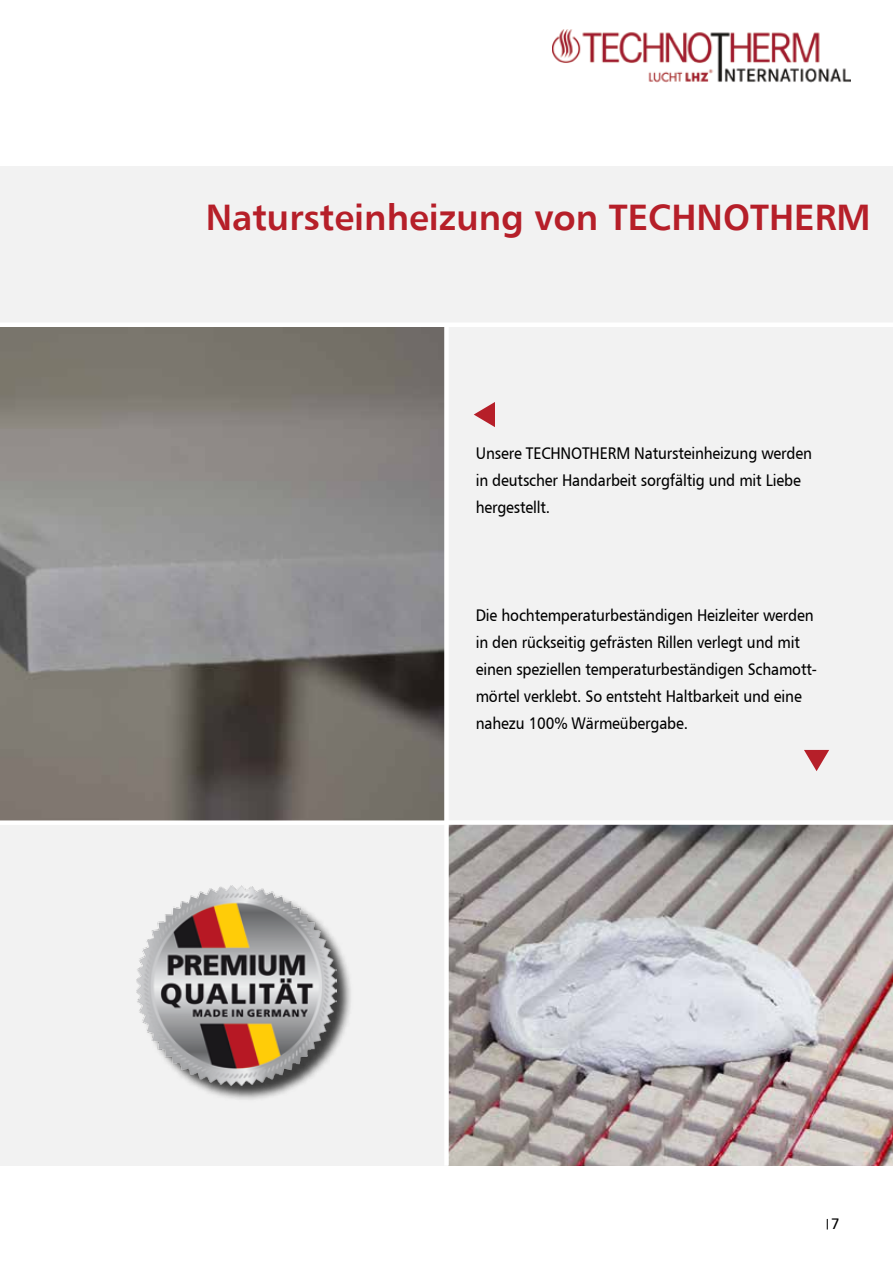
<style>
.page{position:relative;width:893px;height:1263px;background:#fff}
.page>*{position:absolute;margin:0;border:0;box-sizing:border-box;transform-origin:0 0}
.t1{font:36px "Humanist 777 BT Bold B";color:#b61f29}
.t2{font:16.5px/27px "Humanist 777 BT Roman B";letter-spacing:-.01em;color:#000;scale:.92 1}
.t3{font:10.5px "Humanist 777 BT Roman B";color:#000;scale:1.43 1}
.s1{font-size:15px}
</style>
<div class="page">
<img style="left:553px;top:30px;width:297px;height:53px">
<div style="left:0;top:166px;width:893px;height:1000px;background:#f2f2f2"></div>
<hr style="left:0;top:323px;width:893px;height:4px;background:#fff">
<img style="left:0;top:327px;width:444px;height:493px">
<img style="left:449px;top:825px;width:444px;height:341px">
<div style="left:444px;top:325px;width:5px;height:841px;background:#fff"></div>
<div style="left:0;top:820px;width:446px;height:5px;background:#fff"></div>
<div style="left:446px;top:820px;width:447px;height:5px;background:#fff"></div>
<div style="left:140px;top:888px;width:214px;height:215px;background:#000;opacity:.75"></div>
<img style="left:136px;top:885px;width:201px;height:209px">
<svg style="left:804px;top:750px;width:25px;height:21px"></svg>
<svg style="left:474px;top:402px;width:21px;height:25px"></svg>
<h1 class="t1" style="left:206px;top:194px;width:666px">Natursteinheizung von TECHNOTHERM</h1>
<p class="t2" style="left:476px;top:439px;width:367px">Unsere TECHNOTHERM Natursteinheizung werden in deutscher Handarbeit sorgfältig und mit Liebe hergestellt.</p>
<p class="t2" style="left:476px;top:601px;width:372px">Die hochtemperaturbeständigen Heizleiter werden in den rückseitig gefrästen Rillen verlegt und mit einen speziellen temperaturbeständigen Schamott&shy;mörtel verklebt. So entsteht Haltbarkeit und eine nahezu 100% Wärmeübergabe.</p>
<p class="t3" style="left:824px;top:1217px;width:13px">|<span class="s1">7</span></p>
</div>
